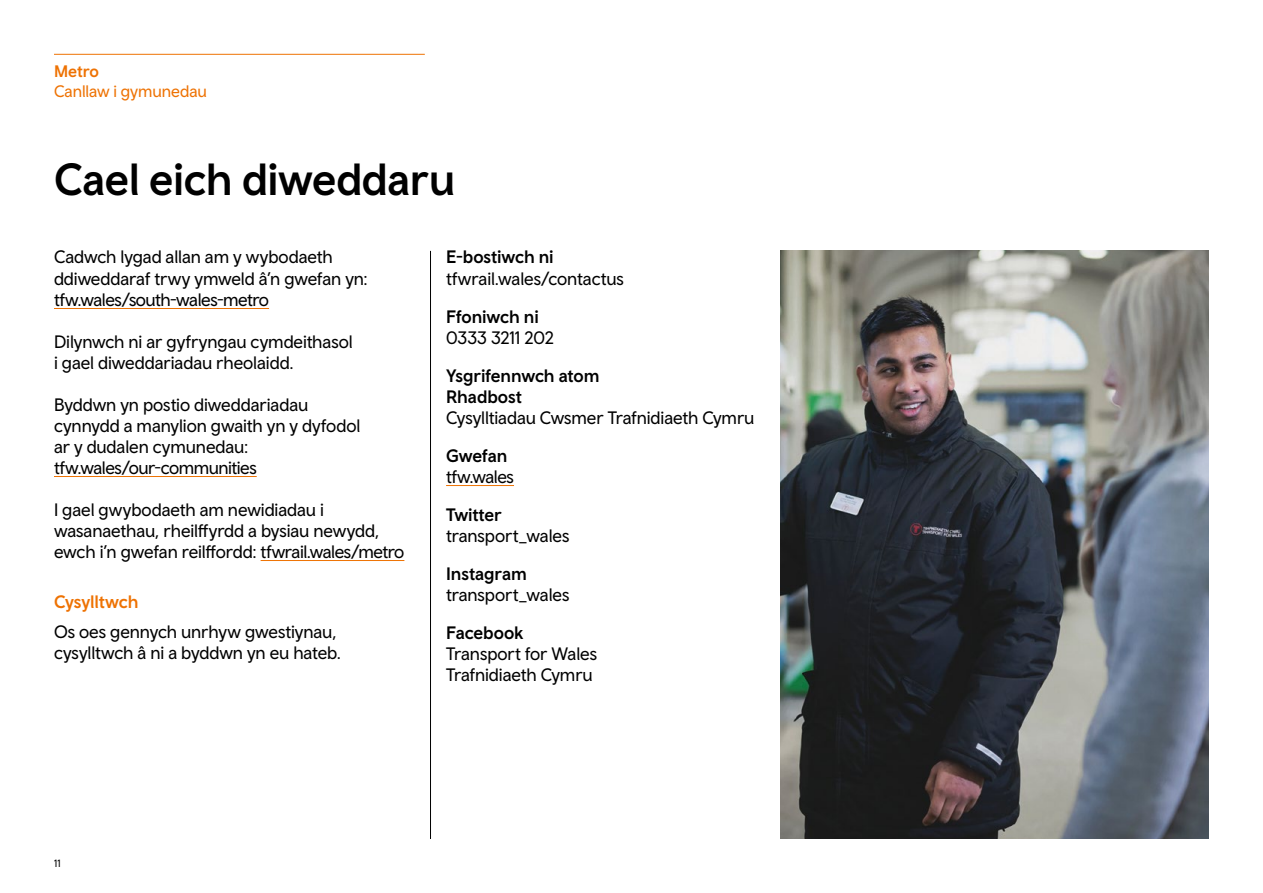
<style>
.page{position:relative;width:1263px;height:893px;background:#fff}
.page>*{position:absolute;margin:0;border:0;box-sizing:border-box;transform-origin:0 0}
.t1{font:500 45px "Wales Sans Body";letter-spacing:-.01em;color:#000}
.t2{font:18px/21px "Wales Sans Body";letter-spacing:-.005em;color:#000}
.t3{font:500 18px/21px "Wales Sans Body";letter-spacing:-.005em;color:#000}
.t4{font:500 18px "Wales Sans Body";letter-spacing:-.01em;color:#ee7203}
.t5{font:16.65px "Wales Sans Body";color:#ee7203}
.t6{font:500 16.65px "Wales Sans Body";color:#ee7203}
.t7{font:10.5px "Wales Sans Body";color:#000}
</style>
<div class="page">
<hr style="left:54px;top:54px;width:371px;height:1px;background:#ee7203">
<hr style="left:54px;top:308px;width:215px;height:1px;background:#ee7203">
<hr style="left:54px;top:476px;width:203px;height:1px;background:#ee7203">
<hr style="left:261px;top:560px;width:143px;height:1px;background:#ee7203">
<hr style="left:446px;top:485px;width:68px;height:1px;background:#ee7203">
<img style="left:780px;top:251px;width:429px;height:588px">
<hr style="left:430px;top:251px;width:1px;height:588px;background:#000">
<p class="t6" style="left:54px;top:61px;width:47px">Metro</p>
<p class="t5" style="left:54px;top:81px;width:154px">Canllaw i gymunedau</p>
<h1 class="t1" style="left:54px;top:152px;width:403px">Cael eich diweddaru</h1>
<p class="t2" style="left:54px;top:246px;width:315px">Cadwch lygad allan am y wybodaeth ddiweddaraf trwy ymweld â’n gwefan yn: tfw.wales/south-wales-metro</p>
<p class="t2" style="left:54px;top:330px;width:300px">Dilynwch ni ar gyfryngau cymdeithasol i gael diweddariadau rheolaidd.</p>
<p class="t2" style="left:54px;top:393px;width:308px">Byddwn yn postio diweddariadau cynnydd a manylion gwaith yn y dyfodol ar y dudalen cymunedau: tfw.wales/our-communities</p>
<p class="t2" style="left:54px;top:498px;width:352px">I gael gwybodaeth am newidiadau i wasanaethau, rheilffyrdd a bysiau newydd, ewch i’n gwefan reilffordd: tfwrail.wales/metro</p>
<p class="t4" style="left:54px;top:591px;width:86px">Cysylltwch</p>
<p class="t2" style="left:54px;top:620px;width:289px">Os oes gennych unrhyw gwestiynau, cysylltwch â ni a byddwn yn eu hateb.</p>
<p class="t3" style="left:446px;top:246px;width:109px">E-bostiwch ni</p>
<p class="t2" style="left:446px;top:267px;width:179px">tfwrail.wales/contactus</p>
<p class="t3" style="left:446px;top:305px;width:94px">Ffoniwch ni</p>
<p class="t2" style="left:446px;top:326px;width:110px">0333 3211 202</p>
<p class="t3" style="left:446px;top:364px;width:155px">Ysgrifennwch atom<br>Rhadbost</p>
<p class="t2" style="left:446px;top:406px;width:310px">Cysylltiadau Cwsmer Trafnidiaeth Cymru</p>
<p class="t3" style="left:446px;top:444px;width:63px">Gwefan</p>
<p class="t2" style="left:446px;top:465px;width:69px">tfw.wales</p>
<p class="t3" style="left:446px;top:503px;width:57px">Twitter</p>
<p class="t2" style="left:446px;top:524px;width:125px">transport_wales</p>
<p class="t3" style="left:446px;top:562px;width:82px">Instagram</p>
<p class="t2" style="left:446px;top:583px;width:125px">transport_wales</p>
<p class="t3" style="left:446px;top:621px;width:79px">Facebook</p>
<p class="t2" style="left:446px;top:642px;width:153px">Transport for Wales<br>Trafnidiaeth Cymru</p>
<p class="t7" style="left:54px;top:857px;width:8px">11</p>
</div>
